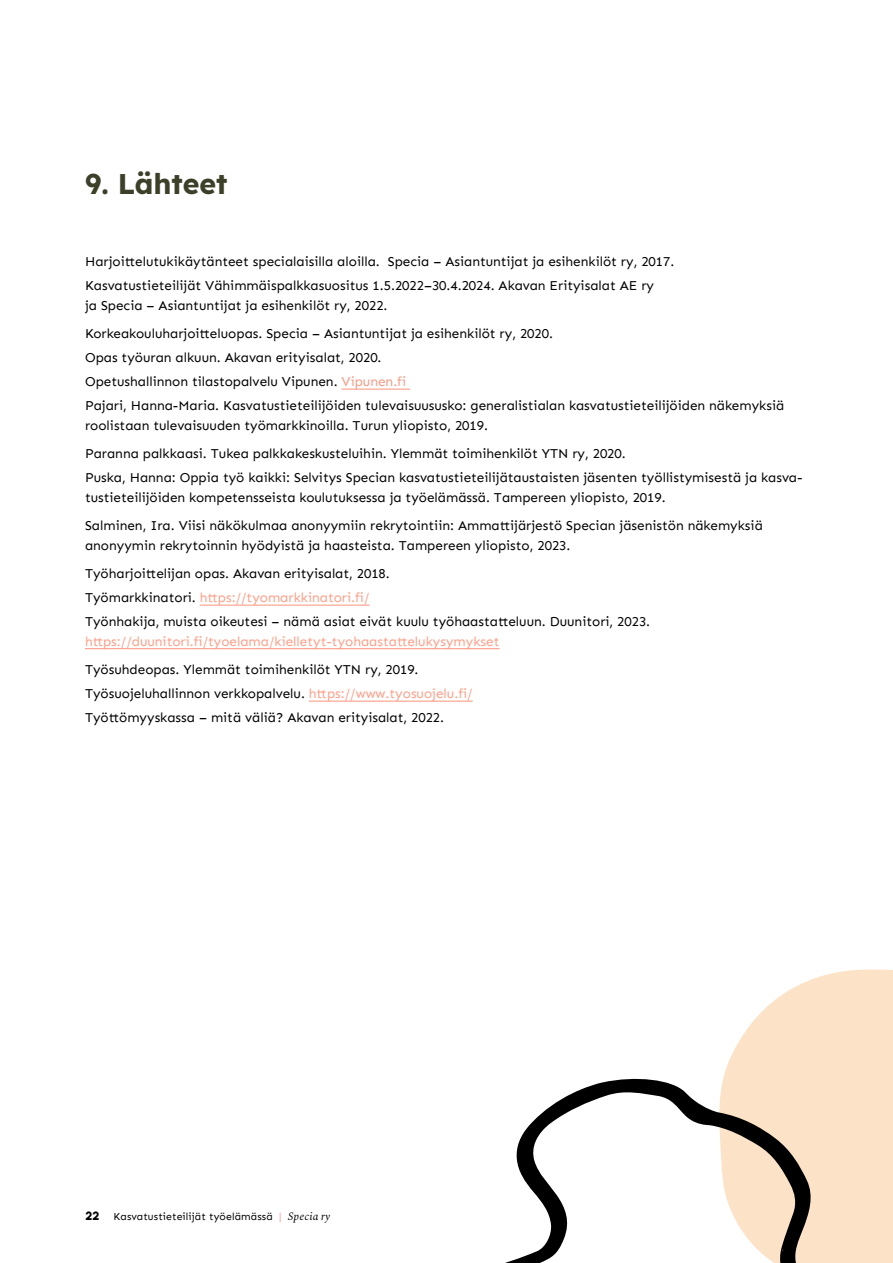
<style>
.page{position:relative;width:893px;height:1263px;background:#fff}
.page>*{position:absolute;margin:0;border:0;box-sizing:border-box;transform-origin:0 0}
.Otsikko_luku_vihreä{font:700 28.5px "Lexend Deca";color:#3d4029}
.Leipis_pieni{font:13.5px/19.5px "Sen";color:#000}
.Leipis_pieni-2{font:13.5px "Sen";color:#ff9e87}
.t1{font:10.5px "Sen";letter-spacing:.01em;color:#000}
.s1{color:#f69985}
.s2{color:#000}
.s3{color:#ff9e87}
.s4{font-family:"Urbanist";font-weight:900;font-size:12px}
.s5{font-family:"Spectral";font-style:italic;font-size:11.25px}
</style>
<div class="page">
<hr style="left:342px;top:389px;width:68px;height:1px;background:#ff9e87">
<hr style="left:200px;top:605px;width:169px;height:1px;background:#ff9e87">
<hr style="left:85px;top:648px;width:414px;height:1px;background:#ff9e87">
<hr style="left:309px;top:701px;width:164px;height:1px;background:#ff9e87">
<svg style="left:724px;top:969px;width:169px;height:294px;background:#fce6ce"></svg>
<svg style="left:505px;top:1075px;width:318px;height:188px"></svg>
<p class="Otsikko_luku_vihreä" style="left:85px;top:163px;width:144px">9. Lähteet</p>
<p class="Leipis_pieni" style="left:85px;top:252px;width:591px">Harjoittelutukikäytänteet specialaisilla aloilla. Specia – Asiantuntijat ja esihenkilöt ry, 2017.</p>
<p class="Leipis_pieni" style="left:85px;top:276px;width:570px">Kasvatustieteilijät Vähimmäispalkkasuositus 1.5.2022–30.4.2024. Akavan Erityisalat AE ry ja Specia – Asiantuntijat ja esihenkilöt ry, 2022.</p>
<p class="Leipis_pieni" style="left:85px;top:324px;width:469px">Korkeakouluharjoitteluopas. Specia – Asiantuntijat ja esihenkilöt ry, 2020.</p>
<p class="Leipis_pieni" style="left:85px;top:348px;width:298px">Opas työuran alkuun. Akavan erityisalat, 2020.</p>
<p class="Leipis_pieni" style="left:85px;top:372px;width:323px">Opetushallinnon tilastopalvelu Vipunen. <span class="s1">Vipunen.fi</span></p>
<p class="Leipis_pieni" style="left:85px;top:396px;width:701px">Pajari, Hanna-Maria. Kasvatustieteilijöiden tulevaisuususko: generalistialan kasvatustieteilijöiden näkemyksiä roolistaan tulevaisuuden työmarkkinoilla. Turun yliopisto, 2019.</p>
<p class="Leipis_pieni" style="left:85px;top:444px;width:542px">Paranna palkkaasi. Tukea palkkakeskusteluihin. Ylemmät toimihenkilöt YTN ry, 2020.</p>
<p class="Leipis_pieni" style="left:85px;top:468px;width:719px">Puska, Hanna: Oppia työ kaikki: Selvitys Specian kasvatustieteilijätaustaisten jäsenten työllistymisestä ja kasva&shy;tustieteilijöiden kompetensseista koulutuksessa ja työelämässä. Tampereen yliopisto, 2019.</p>
<p class="Leipis_pieni" style="left:85px;top:516px;width:679px">Salminen, Ira. Viisi näkökulmaa anonyymiin rekrytointiin: Ammattijärjestö Specian jäsenistön näkemyksiä anonyymin rekrytoinnin hyödyistä ja haasteista. Tampereen yliopisto, 2023.</p>
<p class="Leipis_pieni" style="left:85px;top:564px;width:306px">Työharjoittelijan opas. Akavan erityisalat, 2018.</p>
<p class="Leipis_pieni-2" style="left:85px;top:590px;width:286px"><span class="s2">Työmarkkinatori.</span> https://tyomarkkinatori.fi/</p>
<p class="Leipis_pieni" style="left:85px;top:612px;width:567px">Työnhakija, muista oikeutesi – nämä asiat eivät kuulu työhaastatteluun. Duunitori, 2023. <span class="s3">https://duunitori.fi/tyoelama/kielletyt-tyohaastattelukysymykset</span></p>
<p class="Leipis_pieni" style="left:85px;top:660px;width:335px">Työsuhdeopas. Ylemmät toimihenkilöt YTN ry, 2019.</p>
<p class="Leipis_pieni" style="left:85px;top:684px;width:389px">Työsuojeluhallinnon verkkopalvelu. <span class="s3">https://www.tyosuojelu.fi/</span></p>
<p class="Leipis_pieni" style="left:85px;top:708px;width:361px">Työttömyyskassa – mitä väliä? Akavan erityisalat, 2022.</p>
<p class="t1" style="left:85px;top:1211px;width:246px"><span class="s4">22</span> Kasvatustieteilijät työelämässä <span class="s1">|</span> <span class="s5">Specia ry</span></p>
</div>
